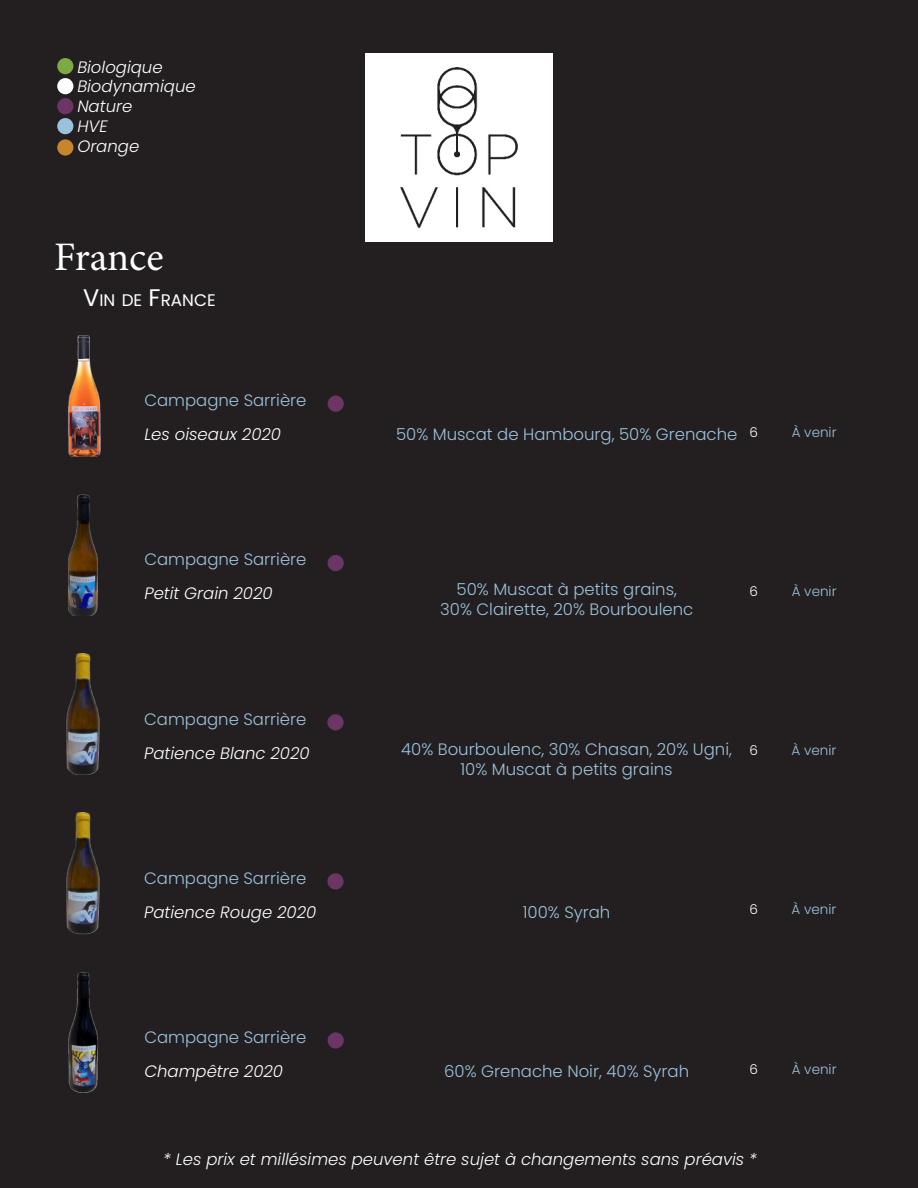
<style>
.page{position:relative;width:918px;height:1188px;background:#231f20}
.page>*{position:absolute;margin:0;border:0;box-sizing:border-box;transform-origin:0 0}
.t1{font:40.5px "Minion Pro";letter-spacing:-.005em;color:#fff}
.t2{font:16.8px "Poppins";color:#fff}
.t3{font:300 16.5px/19.8px "Poppins";color:#9bc2dd;text-align:center}
.t4{font:italic 300 16.5px/19.8px "Poppins";color:#fff}
.t5{font:300 13.5px "Poppins";color:#9bc2dd}
.t6{font:300 13.5px "Poppins";color:#fff}
.s1{font-size:24px}
</style>
<div class="page">
<div style="left:57px;top:58px;width:16px;height:16px;background:#7ca941;border-radius:50%"></div>
<div style="left:57px;top:78px;width:16px;height:16px;background:#fff;border-radius:50%"></div>
<div style="left:57px;top:98px;width:16px;height:16px;background:#6b3666;border-radius:50%"></div>
<div style="left:57px;top:118px;width:16px;height:16px;background:#9bc2dd;border-radius:50%"></div>
<div style="left:57px;top:139px;width:16px;height:17px;background:#c8852d;border-radius:50%"></div>
<img style="left:68px;top:494px;width:30px;height:122px">
<img style="left:66px;top:653px;width:34px;height:122px">
<img style="left:365px;top:54px;width:188px;height:187px">
<img style="left:68px;top:335px;width:33px;height:121px">
<div style="left:328px;top:396px;width:16px;height:16px;background:#6b3666;border-radius:50%"></div>
<div style="left:328px;top:555px;width:16px;height:16px;background:#6b3666;border-radius:50%"></div>
<div style="left:327px;top:714px;width:17px;height:16px;background:#6b3666;border-radius:50%"></div>
<div style="left:327px;top:873px;width:17px;height:16px;background:#6b3666;border-radius:50%"></div>
<img style="left:68px;top:972px;width:30px;height:121px">
<div style="left:328px;top:1032px;width:16px;height:17px;background:#6b3666;border-radius:50%"></div>
<img style="left:66px;top:813px;width:34px;height:121px">
<p class="t4" style="left:77px;top:58px;width:120px">Biologique<br>Biodynamique<br>Nature<br>HVE<br>Orange</p>
<h1 class="t1" style="left:54px;top:242px;width:111px">France</h1>
<p class="t2" style="left:83px;top:290px;width:134px"><span class="s1">V</span>IN DE <span class="s1">F</span>RANCE</p>
<p class="t3" style="left:144px;top:391px;width:164px">Campagne Sarrière</p>
<p class="t4" style="left:144px;top:426px;width:138px">Les oiseaux 2020</p>
<p class="t3" style="left:396px;top:425px;width:364px">50% Muscat de Hambourg, 50% Grenache <sup>6</sup></p>
<p class="t5" style="left:792px;top:424px;width:46px">À venir</p>
<p class="t3" style="left:144px;top:550px;width:164px">Campagne Sarrière</p>
<p class="t4" style="left:144px;top:585px;width:130px">Petit Grain 2020</p>
<p class="t3" style="left:440px;top:580px;width:255px">50% Muscat à petits grains,<br>30% Clairette, 20% Bourboulenc</p>
<p class="t6" style="left:750px;top:583px;width:10px">6</p>
<p class="t5" style="left:792px;top:583px;width:46px">À venir</p>
<p class="t3" style="left:144px;top:709px;width:164px">Campagne Sarrière</p>
<p class="t4" style="left:144px;top:745px;width:167px">Patience Blanc 2020</p>
<p class="t3" style="left:401px;top:740px;width:333px">40% Bourboulenc, 30% Chasan, 20% Ugni,<br>10% Muscat à petits grains</p>
<p class="t6" style="left:749px;top:743px;width:10px">6</p>
<p class="t5" style="left:792px;top:743px;width:46px">À venir</p>
<p class="t3" style="left:144px;top:868px;width:164px">Campagne Sarrière</p>
<p class="t4" style="left:144px;top:904px;width:174px">Patience Rouge 2020</p>
<p class="t3" style="left:523px;top:902px;width:89px">100% Syrah</p>
<p class="t6" style="left:749px;top:902px;width:10px">6</p>
<p class="t5" style="left:792px;top:902px;width:46px">À venir</p>
<p class="t3" style="left:144px;top:1028px;width:164px">Campagne Sarrière</p>
<p class="t4" style="left:144px;top:1063px;width:140px">Champêtre 2020</p>
<p class="t3" style="left:444px;top:1061px;width:246px">60% Grenache Noir, 40% Syrah</p>
<p class="t6" style="left:750px;top:1061px;width:10px">6</p>
<p class="t5" style="left:792px;top:1061px;width:46px">À venir</p>
<p class="t4" style="left:163px;top:1151px;width:595px">* Les prix et millésimes peuvent être sujet à changements sans préavis *</p>
</div>
